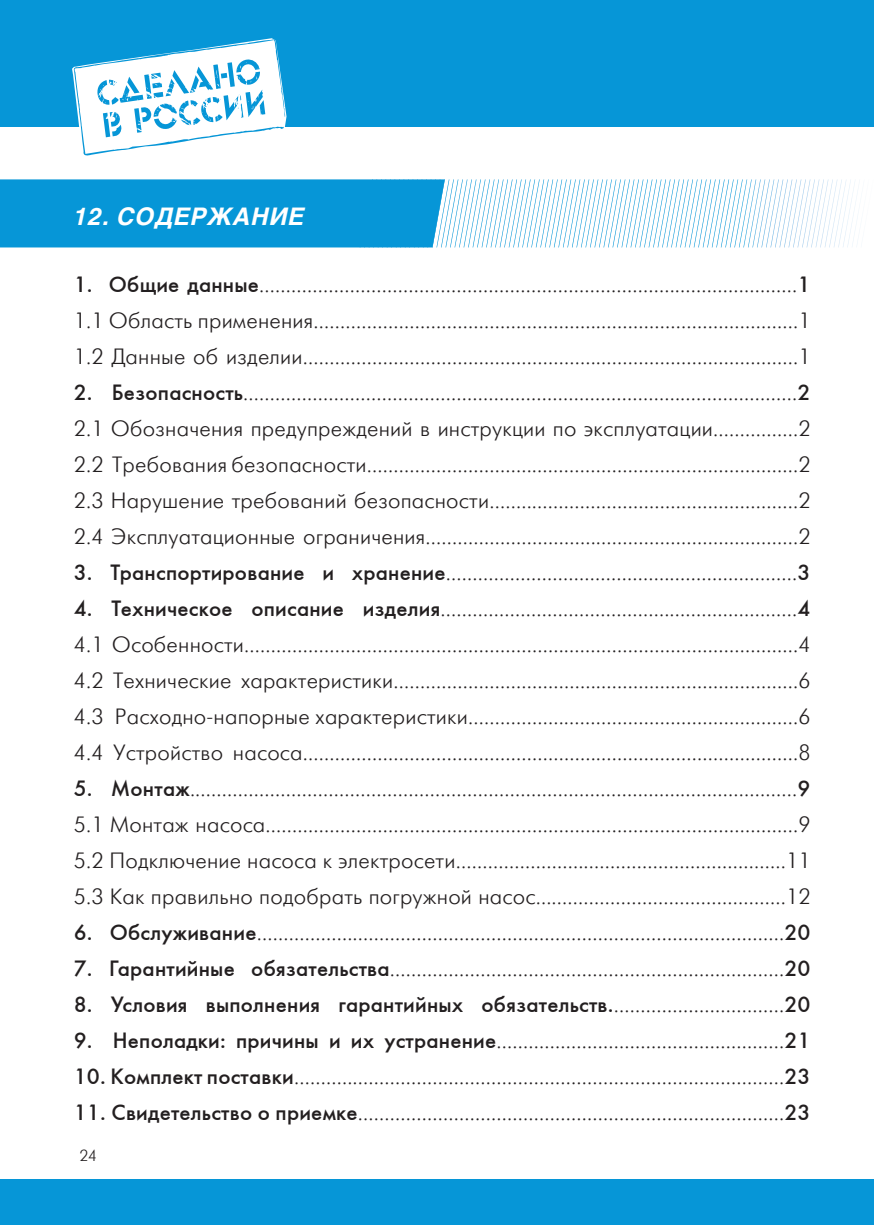
<style>
.page{position:relative;width:874px;height:1225px;background:#fff}
.page>*{position:absolute;margin:0;border:0;box-sizing:border-box;transform-origin:0 0}
.t1{font:italic 700 24px "Helios";letter-spacing:.03em;color:#fff}
.t2{font:22px "Futuris Light C";letter-spacing:.01em;color:#231f20}
.t3{font:22px "Futuris C";letter-spacing:.01em;color:#231f20}
.t4{font:16px "Futuris Light C";color:#231f20}
.s1{font-family:"Futuris C"}
.s2{font-family:"Futuris Light C"}
</style>
<div class="page">
<div style="left:0;top:0;width:873px;height:127px;background:#0696d7"></div>
<svg style="left:72px;top:38px;width:215px;height:118px"></svg>
<div style="left:0;top:1179px;width:873px;height:46px;background:#0696d7"></div>
<div style="left:0;top:179px;width:444px;height:68px;background:#0696d7"></div>
<svg style="left:504px;top:179px;width:354px;height:68px"></svg>
<p class="t1" style="left:74px;top:202px;width:232px">12. СОДЕРЖАНИЕ</p>
<p class="t2" style="left:74px;top:273px;width:738px"><span class="s1">1. Общие данные</span>.....................................................................................................<span class="s1">1</span></p>
<p class="t2" style="left:74px;top:309px;width:738px">1.1 Область применения...........................................................................................1</p>
<p class="t2" style="left:74px;top:345px;width:738px">1.2 Данные об изделии.............................................................................................1</p>
<p class="t2" style="left:74px;top:381px;width:738px"><span class="s1">2. Безопасность</span>........................................................................................................<span class="s1">2</span></p>
<p class="t2" style="left:74px;top:417px;width:738px">2.1 Обозначения предупреждений в инструкции по эксплуатации................2</p>
<p class="t2" style="left:74px;top:453px;width:737px">2.2 Требования безопасности.................................................................................2</p>
<p class="t2" style="left:74px;top:489px;width:737px">2.3 Нарушение требований безопасности..........................................................2</p>
<p class="t2" style="left:74px;top:525px;width:738px">2.4 Эксплуатационные ограничения......................................................................2</p>
<p class="t2" style="left:74px;top:561px;width:738px"><span class="s1">3. Транспортирование и хранение</span>..................................................................<span class="s1">3</span></p>
<p class="t2" style="left:74px;top:597px;width:738px"><span class="s1">4. Техническое описание изделия</span>...................................................................<span class="s1">4</span></p>
<p class="t2" style="left:74px;top:633px;width:738px">4.1 Особенности........................................................................................................4</p>
<p class="t2" style="left:74px;top:669px;width:738px">4.2 Технические характеристики............................................................................6</p>
<p class="t2" style="left:74px;top:705px;width:738px">4.3 Расходно-напорные характеристики..............................................................6</p>
<p class="t2" style="left:74px;top:741px;width:738px">4.4 Устройство насоса.............................................................................................8</p>
<p class="t2" style="left:74px;top:777px;width:738px"><span class="s1">5. Монтаж</span>..................................................................................................................<span class="s1">9</span></p>
<p class="t2" style="left:74px;top:813px;width:738px">5.1 Монтаж насоса....................................................................................................9</p>
<p class="t2" style="left:74px;top:849px;width:737px">5.2 Подключение насоса к электросети..............................................................11</p>
<p class="t2" style="left:74px;top:885px;width:737px">5.3 Как правильно подобрать погружной насос...............................................12</p>
<p class="t2" style="left:74px;top:921px;width:738px"><span class="s1">6. Обслуживание</span>...................................................................................................<span class="s1">20</span></p>
<p class="t2" style="left:74px;top:957px;width:738px"><span class="s1">7. Гарантийные обязательства</span>..........................................................................<span class="s1">20</span></p>
<p class="t3" style="left:74px;top:991px;width:738px">8. Условия выполнения гарантийных обязательств.<span class="s2">................................</span>20</p>
<p class="t2" style="left:74px;top:1029px;width:738px"><span class="s1">9. Неполадки: причины и их устранение</span>......................................................<span class="s1">21</span></p>
<p class="t2" style="left:74px;top:1065px;width:738px"><span class="s1">10. Комплект поставки</span>............................................................................................<span class="s1">23</span></p>
<p class="t2" style="left:74px;top:1101px;width:738px"><span class="s1">11. Свидетельство о приемке</span>................................................................................<span class="s1">23</span></p>
<p class="t4" style="left:79px;top:1147px;width:19px">24</p>
</div>
